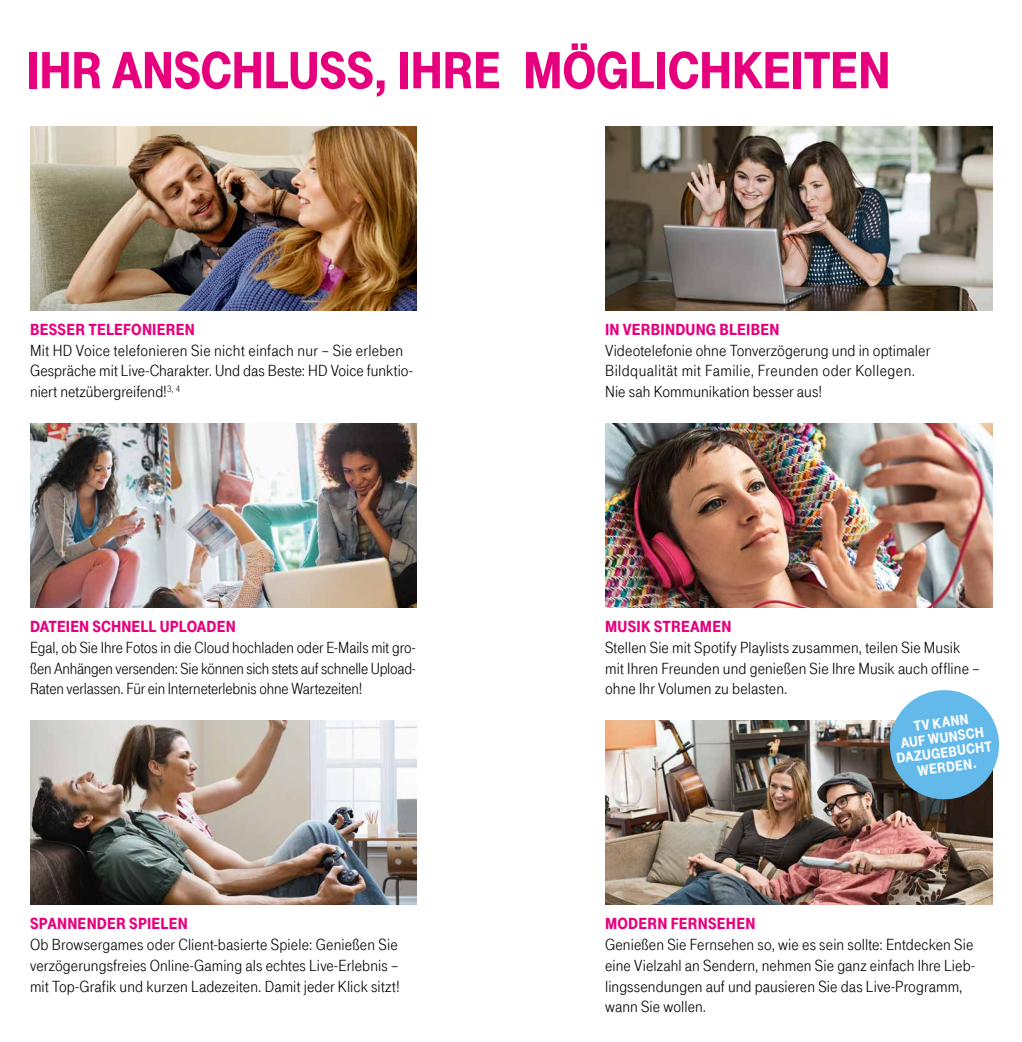
<style>
.page{position:relative;width:1022px;height:1042px;background:#fff}
.page>*{position:absolute;margin:0;border:0;box-sizing:border-box;transform-origin:0 0}
.t1{font:900 54.25px "Tele Grotesk Headline";letter-spacing:-.01em;color:#e6007d}
.t2{font:16.62px/20.8px "Tele Grotesk Norm";letter-spacing:.005em;color:#000}
.t3{font:900 16.62px "Tele Grotesk Headline";letter-spacing:.01em;color:#e6007d}
.t4{font:900 14.88px "Tele Grotesk Headline";color:#fff}
</style>
<div class="page">
<img style="left:605px;top:126px;width:387px;height:184px">
<img style="left:605px;top:424px;width:387px;height:183px">
<img style="left:605px;top:721px;width:387px;height:183px">
<img style="left:30px;top:721px;width:387px;height:183px">
<img style="left:30px;top:126px;width:387px;height:184px">
<img style="left:30px;top:424px;width:387px;height:183px">
<svg style="left:886px;top:690px;width:113px;height:113px;background:#71aed0"></svg>
<h1 class="t1" style="left:26px;top:40px;width:471px">IHR ANSCHLUSS, IHRE</h1>
<h1 class="t1" style="left:523px;top:40px;width:369px">MÖGLICHKEITEN</h1>
<p class="t3" style="left:30px;top:320px;width:166px">BESSER TELEFONIEREN</p>
<p class="t2" style="left:30px;top:340px;width:384px">Mit HD Voice telefonieren Sie nicht einfach nur – Sie erleben<br>Gespräche mit Live-Charakter. Und das Beste: HD Voice funktio&shy;niert netzübergreifend!<sup>3,</sup> <sup>4</sup></p>
<p class="t3" style="left:30px;top:617px;width:207px">DATEIEN SCHNELL UPLOADEN</p>
<p class="t2" style="left:30px;top:637px;width:387px;text-align:justify">Egal, ob Sie Ihre Fotos in die Cloud hochladen oder E-Mails mit gro&shy;ßen Anhängen versenden: Sie können sich stets auf schnelle Upload-Raten verlassen. Für ein Interneterlebnis ohne Wartezeiten!</p>
<p class="t3" style="left:30px;top:914px;width:159px">SPANNENDER SPIELEN</p>
<p class="t2" style="left:30px;top:934px;width:371px;text-align:justify">Ob Browsergames oder Client-basierte Spiele: Genießen Sie verzögerungsfreies Online-Gaming als echtes Live-Erlebnis – mit Top-Grafik und kurzen Ladezeiten. Damit jeder Klick sitzt!</p>
<p class="t3" style="left:605px;top:320px;width:176px">IN VERBINDUNG BLEIBEN</p>
<p class="t2" style="left:605px;top:340px;width:327px">Videotelefonie ohne Tonverzögerung und in optimaler<br>Bildqualität mit Familie, Freunden oder Kollegen.<br>Nie sah Kommunikation besser aus!</p>
<p class="t3" style="left:605px;top:617px;width:128px">MUSIK STREAMEN</p>
<p class="t2" style="left:605px;top:637px;width:376px">Stellen Sie mit Spotify Playlists zusammen, teilen Sie Musik mit Ihren Freunden und genießen Sie Ihre Musik auch offline – ohne Ihr Volumen zu belasten.</p>
<p class="t4" style="left:913px;top:718px;width:35px;rotate:-8deg">TV KANN</p>
<p class="t4" style="left:900px;top:735px;width:82px;rotate:-8deg">AUF WUN SCH</p>
<p class="t4" style="left:895px;top:750px;width:16px;rotate:-8deg">-DAZUGEBUCHT</p>
<p class="t4" style="left:916px;top:763px;width:28px;rotate:-8deg">WERDEN</p>
<p class="t3" style="left:605px;top:914px;width:152px">MODERN FERNSEHEN</p>
<p class="t2" style="left:605px;top:934px;width:371px">Genießen Sie Fernsehen so, wie es sein sollte: Entdecken Sie eine Vielzahl an Sendern, nehmen Sie ganz einfach Ihre Lieb&shy;lingssendungen auf und pausieren Sie das Live-Programm, wann Sie wollen.</p>
</div>
